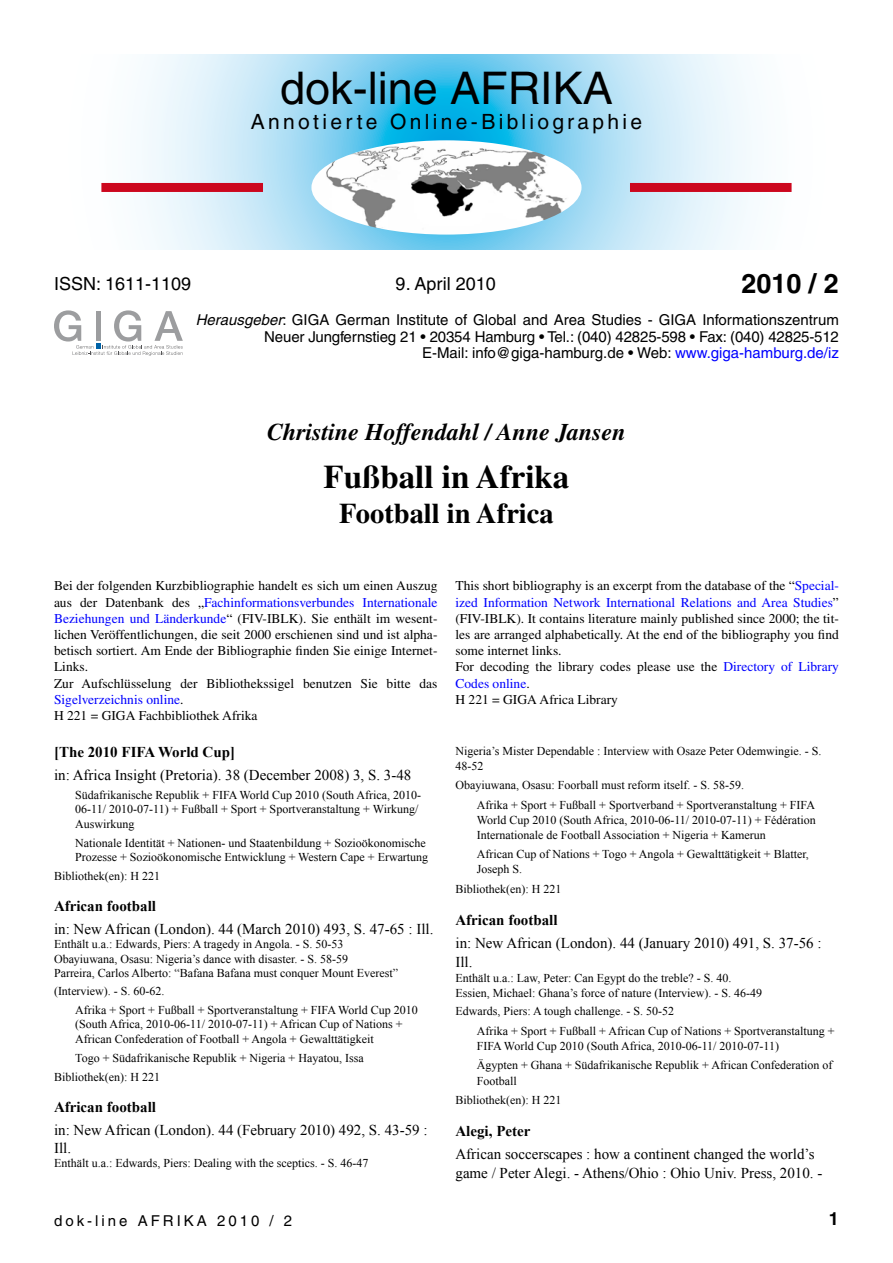
<style>
.page{position:relative;width:893px;height:1263px;background:#fff}
.page>*{position:absolute;margin:0;border:0;box-sizing:border-box;transform-origin:0 0}
.t1{font:45px "Helvetica";color:#000}
.t2{font:700 33px "Times";color:#000}
.t3{font:700 28.5px "Times";color:#000}
.t4{font:700 27px "Helvetica";color:#000}
.t5{font:italic 700 24px "Times";color:#000}
.t6{font:21px "Helvetica";letter-spacing:.16em;color:#000}
.t7{font:18px "Helvetica";color:#000}
.t8{font:15px/18.6px "Times New Roman";color:#000}
.t9{font:15px/16.5px "Helvetica";color:#000;text-align:right}
.t10{font:700 15px "Times New Roman";color:#000}
.t11{font:15px "Helvetica";letter-spacing:.2em;color:#000}
.t12{font:13.5px/16.2px "Times";color:#000}
.t13{font:12px/14.4px "Times New Roman";color:#000}
.s1{font-style:italic}
.s2{color:#00f}
</style>
<div class="page">
<svg style="left:107px;top:54px;width:680px;height:196px"></svg>
<img style="left:311px;top:140px;width:270px;height:95px;border-radius:50%">
<div style="left:101px;top:183px;width:162px;height:9px;background:#cc071e"></div>
<div style="left:630px;top:183px;width:162px;height:9px;background:#cc071e"></div>
<svg style="left:54px;top:310px;width:129px;height:46px"></svg>
<h1 class="t1" style="left:280px;top:62px;width:334px">dok-line AFRIKA</h1>
<h3 class="t6" style="left:251px;top:109px;width:393px">Annotierte Online-Bibliographie</h3>
<h3 class="t7" style="left:54px;top:273px;width:139px">ISSN: 1611-1109</h3>
<h3 class="t7" style="left:396px;top:273px;width:102px">9. April 2010</h3>
<h3 class="t4" style="left:741px;top:267px;width:99px">201 0 / 2</h3>
<p class="t9" style="left:196px;top:312px;width:645px"><span class="s1">Herausgeber</span>: GIGA German Institute of Global and Area Studies - GIGA Informationszentrum<br>Neuer Jungfernstieg 21 • 20354 Hamburg • Tel.: (040) 42825-598 • Fax: (040) 42825-512<br>E-Mail: info@giga-hamburg.de • Web: <span class="s2">www.giga-hamburg.de/iz</span></p>
<h3 class="t5" style="left:267px;top:418px;width:360px">Christine Hoffendahl / Anne Jansen</h3>
<h2 class="t2" style="left:324px;top:457px;width:247px">Fußball in Afrika</h2>
<h3 class="t3" style="left:339px;top:496px;width:216px">Football in Africa</h3>
<p class="t12" style="left:54px;top:578px;width:385px">Bei der folgenden Kurzbibliographie handelt es sich um einen Auszug aus der Datenbank des „<span class="s2">Fachinformationsverbundes Internationale Beziehungen und Länderkunde</span>“ (FIV-IBLK). Sie enthält im wesent&shy;lichen Veröffentlichungen, die seit 2000 erschienen sind und ist alpha&shy;betisch sortiert. Am Ende der Bibliographie finden Sie einige Internet-Links.<br>Zur Aufschlüsselung der Bibliothekssigel benutzen Sie bitte das <span class="s2">Sigelverzeichnis online</span>.<br>H 221 = GIGA Fachbibliothek Afrika</p>
<p class="t12" style="left:455px;top:578px;width:385px">This short bibliography is an excerpt from the database of the “<span class="s2">Special&shy;ized Information Network International Relations and Area Studies</span>” (FIV-IBLK). It contains literature mainly published since 2000; the tit&shy;les are arranged alphabetically. At the end of the bibliography you find some internet links.<br>For decoding the library codes please use the <span class="s2">Directory of Library Codes online</span>.<br>H 221 = GIGA Africa Library</p>
<p class="t10" style="left:54px;top:742px;width:183px">[The 2010 FIFA World Cup]</p>
<p class="t8" style="left:54px;top:765px;width:359px">in: Africa Insight (Pretoria). 38 (December 2008) 3, S. 3‑48</p>
<p class="t13" style="left:75px;top:787px;width:347px">Südafrikanische Republik + FIFA World Cup 2010 (South Africa, 2010-<br>06-11/ 2010-07-11) + Fußball + Sport + Sportveranstaltung + Wirkung/<br>Auswirkung</p>
<p class="t13" style="left:75px;top:835px;width:355px">Nationale Identität + Nationen- und Staatenbildung + Sozioökonomische<br>Prozesse + Sozioökonomische Entwicklung + Western Cape + Erwartung</p>
<p class="t13" style="left:54px;top:868px;width:107px">Bibliothek(en): H 221</p>
<p class="t10" style="left:54px;top:896px;width:104px">African football</p>
<p class="t8" style="left:54px;top:919px;width:381px">in: New African (London). 44 (March 2010) 493, S. 47‑65 : Ill.</p>
<p class="t13" style="left:54px;top:937px;width:346px">Enthält u.a.: Edwards, Piers: A tragedy in Angola. - S. 50-53<br>Obayiuwana, Osasu: Nigeria’s dance with disaster. - S. 58-59<br>Parreira, Carlos Alberto: “Bafana Bafana must conquer Mount Everest”</p>
<p class="t13" style="left:75px;top:981px;width:344px;line-height:18.9px;text-indent:-21px">(Interview). - S. 60-62.<br>Afrika + Sport + Fußball + Sportveranstaltung + FIFA World Cup 2010</p>
<p class="t13" style="left:75px;top:1017px;width:329px">(South Africa, 2010-06-11/ 2010-07-11) + African Cup of Nations +<br>African Confederation of Football + Angola + Gewalttätigkeit</p>
<p class="t13" style="left:54px;top:1048px;width:311px;line-height:18.9px;text-indent:21px">Togo + Südafrikanische Republik + Nigeria + Hayatou, Issa<br>Bibliothek(en): H 221</p>
<p class="t10" style="left:54px;top:1097px;width:104px">African football</p>
<p class="t8" style="left:54px;top:1120px;width:375px;line-height:18px">in: New African (London). 44 (February 2010) 492, S. 43‑59 :<br>Ill.</p>
<p class="t13" style="left:54px;top:1155px;width:316px">Enthält u.a.: Edwards, Piers: Dealing with the sceptics. - S. 46-47</p>
<p class="t11" style="left:54px;top:1212px;width:240px">dok-line AFRIKA 2010 / 2</p>
<p class="t13" style="left:455px;top:744px;width:367px;line-height:15px">Nigeria’s Mister Dependable : Interview with Osaze Peter Odemwingie. - S.<br>48-52</p>
<p class="t13" style="left:477px;top:775px;width:340px;line-height:19.5px;text-indent:-21px">Obayiuwana, Osasu: Foorball must reform itself. - S. 58-59.<br>Afrika + Sport + Fußball + Sportverband + Sportveranstaltung + FIFA</p>
<p class="t13" style="left:477px;top:812px;width:341px;line-height:15px">World Cup 2010 (South Africa, 2010-06-11/ 2010-07-11) + Fédération<br>Internationale de Football Association + Nigeria + Kamerun</p>
<p class="t13" style="left:477px;top:846px;width:334px;line-height:15px">African Cup of Nations + Togo + Angola + Gewalttätigkeit + Blatter,<br>Joseph S.</p>
<p class="t13" style="left:455px;top:881px;width:107px">Bibliothek(en): H 221</p>
<p class="t10" style="left:455px;top:909px;width:104px">African football</p>
<p class="t8" style="left:455px;top:933px;width:368px">in: New African (London). 44 (January 2010) 491, S. 37‑56 :<br>Ill.</p>
<p class="t13" style="left:455px;top:970px;width:308px;line-height:15px">Enthält u.a.: Law, Peter: Can Egypt do the treble? - S. 40.<br>Essien, Michael: Ghana’s force of nature (Interview). - S. 46-49</p>
<p class="t13" style="left:477px;top:1001px;width:359px;line-height:19.5px;text-indent:-21px">Edwards, Piers: A tough challenge. - S. 50-52<br>Afrika + Sport + Fußball + African Cup of Nations + Sportveranstaltung +</p>
<p class="t13" style="left:477px;top:1036px;width:357px;line-height:19.5px">FIFA World Cup 2010 (South Africa, 2010-06-11/ 2010-07-11)<br>Ägypten + Ghana + Südafrikanische Republik + African Confederation of</p>
<p class="t13" style="left:455px;top:1070px;width:107px;line-height:19.5px;text-indent:21px">Football<br>Bibliothek(en): H 221</p>
<p class="t10" style="left:455px;top:1121px;width:76px">Alegi, Peter</p>
<p class="t8" style="left:455px;top:1145px;width:364px">African soccerscapes : how a continent changed the world’s game / Peter Alegi. - Athens/Ohio : Ohio Univ. Press, 2010. -</p>
</div>
